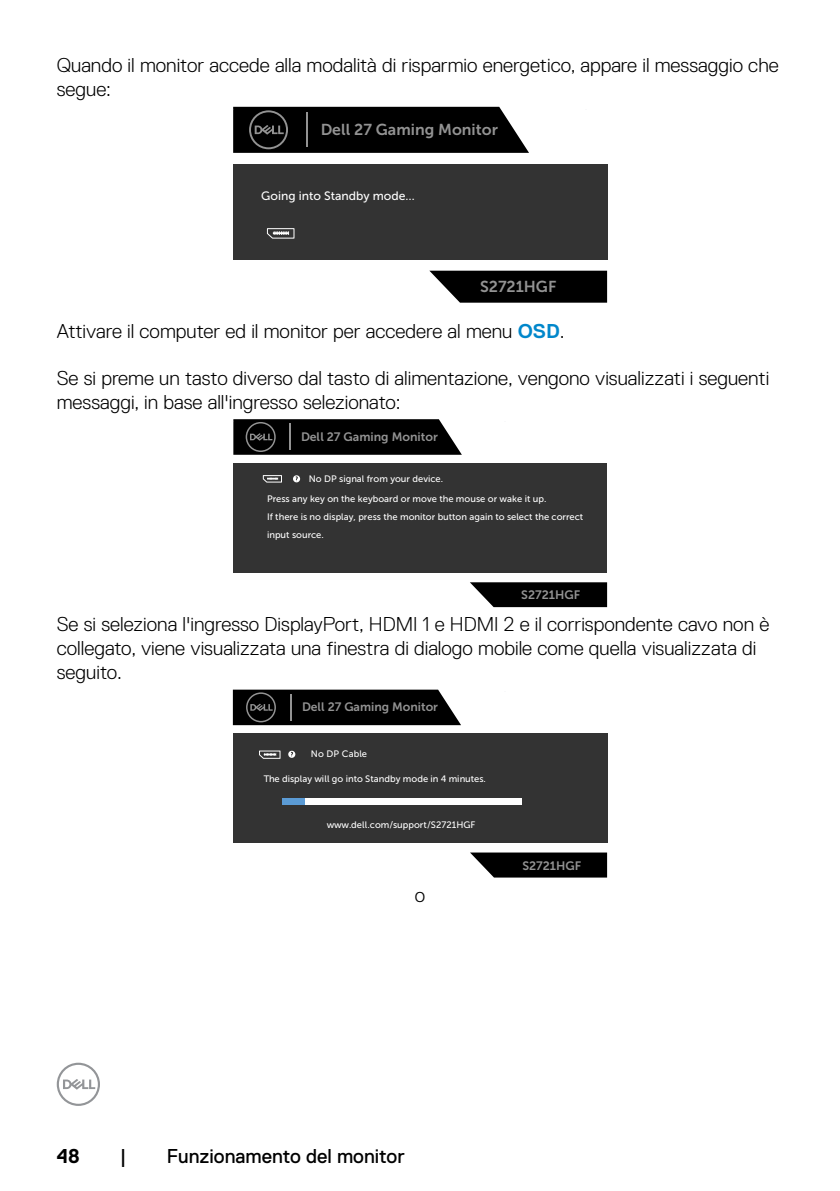
<style>
.page{position:relative;width:840px;height:1191px;background:#fff}
.page>*{position:absolute;margin:0;border:0;box-sizing:border-box;transform-origin:0 0}
.t1{font:300 20px/24px "Dell Replica";color:#000}
.t2{font:20px "Dell Replica";color:#000}
.t3{font:700 20px "Dell Replica";color:#000}
.t4{font:15.8px "Museo Sans For Dell 700";color:#939393}
.t5{font:12.2px "Museo Sans For Dell 700";color:#939393}
.t6{font:12.2px "Museo Sans For Dell 500";color:#fff}
.t7{font:9.4px/20.4px "Museo Sans For Dell 500";color:#fff}
.s1{font-weight:700;color:#0087cb}
</style>
<div class="page">
<svg style="left:57px;top:1062px;width:43px;height:44px"></svg>
<svg style="left:429px;top:271px;width:177px;height:32px;background:#191919"></svg>
<div style="left:233px;top:164px;width:373px;height:96px;background:#333"></div>
<svg style="left:267px;top:228px;width:27px;height:11px"></svg>
<svg style="left:233px;top:107px;width:295px;height:46px;background:#111"></svg>
<hr style="left:305px;top:112px;width:2px;height:35px;background:#939393">
<svg style="left:470px;top:582px;width:136px;height:25px;background:#181818"></svg>
<div style="left:233px;top:463px;width:373px;height:109px;background:#333"></div>
<svg style="left:233px;top:419px;width:228px;height:36px;background:#121212"></svg>
<hr style="left:289px;top:423px;width:2px;height:27px;background:#939393">
<svg style="left:293px;top:475px;width:7px;height:7px"></svg>
<svg style="left:295px;top:477px;width:3px;height:6px"></svg>
<svg style="left:263px;top:475px;width:19px;height:7px"></svg>
<svg style="left:470px;top:852px;width:136px;height:25px;background:#1a1a1a"></svg>
<div style="left:233px;top:733px;width:373px;height:109px;background:#333"></div>
<div style="left:282px;top:798px;width:239px;height:6px;background:#fff"></div>
<div style="left:282px;top:798px;width:23px;height:6px;background:#5b9bd5"></div>
<svg style="left:288px;top:750px;width:7px;height:8px"></svg>
<svg style="left:290px;top:752px;width:3px;height:6px"></svg>
<svg style="left:259px;top:750px;width:21px;height:8px"></svg>
<svg style="left:233px;top:689px;width:228px;height:36px;background:#141414"></svg>
<hr style="left:290px;top:694px;width:2px;height:27px;background:#939393">
<p class="t1" style="left:57px;top:53px;width:723px">Quando il monitor accede alla modalità di risparmio energetico, appare il messaggio che segue:</p>
<p class="t4" style="left:321px;top:121px;width:178px">Dell 27 Gaming Monitor</p>
<p class="t6" style="left:261px;top:189px;width:155px">Going into Standby mode…</p>
<p class="t4" style="left:480px;top:278px;width:78px">S2721HGF</p>
<p class="t1" style="left:57px;top:319px;width:509px">Attivare il computer ed il monitor per accedere al menu <span class="s1">OSD</span>.</p>
<p class="t1" style="left:57px;top:366px;width:713px">Se si preme un tasto diverso dal tasto di alimentazione, vengono visualizzati i seguenti messaggi, in base all'ingresso selezionato:</p>
<p class="t5" style="left:301px;top:430px;width:138px">Dell 27 Gaming Monitor</p>
<p class="t7" style="left:267px;top:468px;width:281px;text-indent:42px">No DP signal from your device.<br>Press any key on the keyboard or move the mouse or wake it up.</p>
<p class="t7" style="left:267px;top:508px;width:317px;line-height:18px">If there is no display, press the monitor button again to select the correct input source.</p>
<p class="t5" style="left:521px;top:588px;width:60px">S2721HGF</p>
<p class="t1" style="left:57px;top:612px;width:713px">Se si seleziona l'ingresso DisplayPort, HDMI 1 e HDMI 2 e il corrispondente cavo non è collegato, viene visualizzata una finestra di dialogo mobile come quella visualizzata di seguito.</p>
<p class="t5" style="left:302px;top:700px;width:137px">Dell 27 Gaming Monitor</p>
<p class="t7" style="left:311px;top:744px;width:57px">No DP Cable</p>
<p class="t7" style="left:263px;top:768px;width:223px">The display will go into Standby mode in 4 minutes.</p>
<p class="t7" style="left:326px;top:814px;width:150px">www.dell.com/support/S2721HGF</p>
<p class="t1" style="left:414px;top:882px;width:12px">o</p>
<p class="t5" style="left:522px;top:858px;width:60px">S2721HGF</p>
<p class="t3" style="left:57px;top:1144px;width:25px">48</p>
<p class="t2" style="left:120px;top:1144px;width:8px">|</p>
<p class="t2" style="left:166px;top:1144px;width:239px">Funzionamento del monitor</p>
</div>
